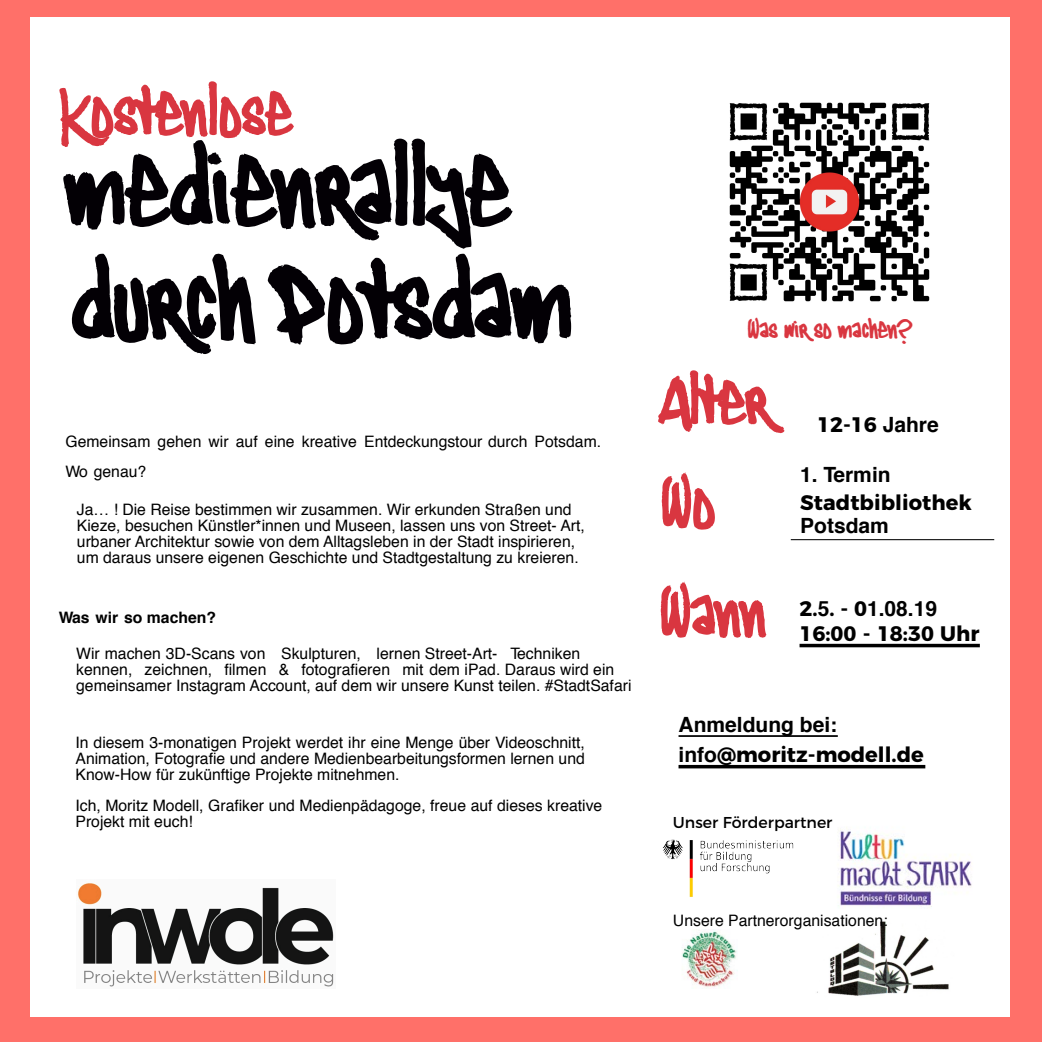
<style>
.page{position:relative;width:1042px;height:1042px;background:#ff7069}
.page>*{position:absolute;margin:0;border:0;box-sizing:border-box;transform-origin:0 0}
.t1{font:96.95px "Typographic Onedalism";color:#030005}
.t2{font:59.85px "Typographic Onedalism";color:#d93640}
.t3{font:22.75px "Typographic Onedalism";color:#d93640}
.t4{font:700 21px "Montserrat";color:#000}
.t5{font:700 21px "Helvetica";color:#000}
.t6{font:15.75px/15.8px "Helvetica";color:#000}
.t7{font:15.75px "Montserrat";color:#000}
.t8{font:700 15.75px "Helvetica";color:#000}
.s1{font-family:"Helvetica"}
.s2{font-family:"Montserrat"}
</style>
<div class="page">
<div style="left:30px;top:18px;width:979px;height:999px;background:#fff"></div>
<hr style="left:791px;top:539px;width:203px;height:1px;background:#000">
<hr style="left:678px;top:735px;width:160px;height:2px;background:#000">
<img style="left:729px;top:102px;width:201px;height:200px">
<hr style="left:799px;top:644px;width:181px;height:3px;background:#000">
<hr style="left:678px;top:765px;width:247px;height:3px;background:#000">
<img style="left:663px;top:839px;width:131px;height:58px">
<img style="left:838px;top:827px;width:134px;height:80px">
<img style="left:682px;top:930px;width:55px;height:58px">
<img style="left:817px;top:921px;width:132px;height:75px">
<img style="left:77px;top:883px;width:257px;height:104px">
<h2 class="t2" style="left:60px;top:90px;width:235px">Kostenlose</h2>
<h1 class="t1" style="left:68px;top:153px;width:445px">medienrallye</h1>
<h1 class="t1" style="left:73px;top:267px;width:502px">durch Potsdam</h1>
<p class="t6" style="left:65px;top:428px;width:537px;line-height:29.4px">Gemeinsam gehen wir auf eine kreative Entdeckungstour durch Potsdam.<br>Wo genau?</p>
<p class="t6" style="left:77px;top:503px;width:509px">Ja… ! Die Reise bestimmen wir zusammen. Wir erkunden Straßen und Kieze, besuchen Künstler*innen und Museen, lassen uns von Street- Art, urbaner Architektur sowie von dem Alltagsleben in der Stadt inspirieren, um daraus unsere eigenen Geschichte und Stadtgestaltung zu kreieren.</p>
<p class="t8" style="left:59px;top:611px;width:159px">Was wir so machen?</p>
<p class="t6" style="left:76px;top:647px;width:557px">Wir machen 3D-Scans von Skulpturen, lernen Street-Art- Techniken kennen, zeichnen, filmen &amp; fotografieren mit dem iPad. Daraus wird ein gemeinsamer Instagram Account, auf dem wir unsere Kunst teilen. #StadtSafari</p>
<p class="t6" style="left:75px;top:736px;width:511px;text-align:justify">In diesem 3-monatigen Projekt werdet ihr eine Menge über Videoschnitt, Animation, Fotografie und andere Medienbearbeitungsformen lernen und Know-How für zukünftige Projekte mitnehmen.</p>
<p class="t6" style="left:75px;top:799px;width:528px">Ich, Moritz Modell, Grafiker und Medienpädagoge, freue auf dieses kreative<br>Projekt mit euch!</p>
<h3 class="t3" style="left:748px;top:321px;width:165px">Was wir so machen?</h3>
<h2 class="t2" style="left:661px;top:379px;width:110px">Alter</h2>
<h2 class="t2" style="left:662px;top:482px;width:56px">Wo</h2>
<h3 class="t4" style="left:817px;top:408px;width:123px">12-16 <span class="s1">Jahre</span></h3>
<h3 class="t5" style="left:800px;top:466px;width:92px">1. Termin</h3>
<h3 class="t4" style="left:800px;top:485px;width:173px">Stadtbibliothek</h3>
<h3 class="t5" style="left:800px;top:516px;width:90px">Potsdam</h3>
<h2 class="t2" style="left:661px;top:591px;width:108px">Wann</h2>
<h3 class="t5" style="left:799px;top:600px;width:139px"><span class="s2">2.</span>5<span class="s2">. - 0</span>1.08.19</h3>
<h3 class="t4" style="left:799px;top:616px;width:181px">16:00 - 18:30 Uhr</h3>
<h3 class="t5" style="left:678px;top:716px;width:160px">Anmeldung bei:</h3>
<h3 class="t4" style="left:678px;top:737px;width:247px"><span class="s1">info</span>@moritz-modell.de</h3>
<p class="t7" style="left:673px;top:810px;width:161px">Unser Förderpartner</p>
<p class="t6" style="left:673px;top:914px;width:216px">Unsere Partnerorganisationen:</p>
</div>
